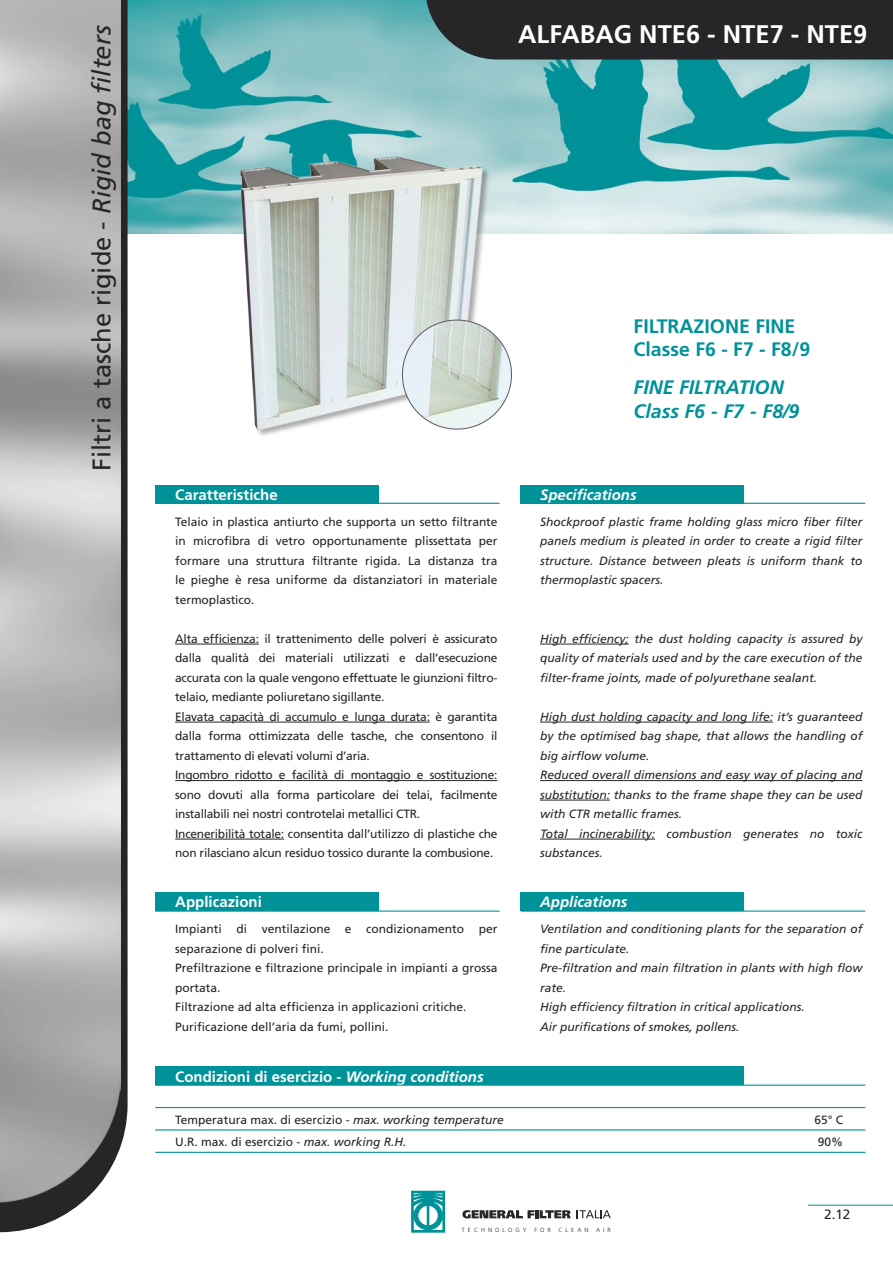
<style>
.page{position:relative;width:893px;height:1263px;background:#fff}
.page>*{position:absolute;margin:0;border:0;box-sizing:border-box;transform-origin:0 0}
.t1{font:25.5px "Frutiger";color:#262628}
.t2{font:700 25.5px "Frutiger";color:#fff}
.t3{font:700 19.5px "Frutiger";color:#009299}
.t4{font:italic 700 19.5px "Frutiger";color:#009299}
.t5{font:700 15px "Frutiger";color:#fff}
.t6{font:italic 700 15px "Frutiger";color:#fff}
.t7{font:13.5px "Frutiger";color:#262628}
.t8{font:12px/19.5px "Frutiger";letter-spacing:-.005em;color:#262628;text-align:justify}
.t9{font:italic 12px/19.5px "Frutiger";color:#262628;text-align:justify}
.t10{font:300 6px "Frutiger";letter-spacing:.505em;color:#262628}
.s1{font-style:italic}
</style>
<div class="page">
<img style="left:128px;top:0;width:765px;height:234px">
<svg style="left:0;top:0;width:128px;height:1232px;fill:#262628"></svg>
<img style="left:0;top:0;width:121px;height:1203px">
<svg style="left:411px;top:1191px;width:34px;height:42px"></svg>
<svg style="left:462px;top:1210px;width:109px;height:8px"></svg>
<svg style="left:577px;top:1210px;width:34px;height:8px"></svg>
<div style="left:425px;top:0;width:468px;height:59px;background:#262628"></div>
<hr style="left:175px;top:644px;width:84px;height:1px;background:#262628">
<hr style="left:175px;top:722px;width:255px;height:1px;background:#262628">
<hr style="left:175px;top:780px;width:322px;height:1px;background:#262628">
<hr style="left:175px;top:839px;width:109px;height:1px;background:#262628">
<div style="left:155px;top:485px;width:223px;height:18px;background:#009299"></div>
<hr style="left:155px;top:503px;width:345px;height:1px;background:#009299">
<hr style="left:540px;top:644px;width:89px;height:1px;background:#262628">
<hr style="left:540px;top:722px;width:233px;height:1px;background:#262628">
<hr style="left:540px;top:780px;width:322px;height:1px;background:#262628">
<hr style="left:540px;top:800px;width:70px;height:1px;background:#262628">
<hr style="left:540px;top:839px;width:115px;height:1px;background:#262628">
<div style="left:521px;top:485px;width:223px;height:18px;background:#009299"></div>
<hr style="left:521px;top:503px;width:344px;height:1px;background:#009299">
<div style="left:155px;top:892px;width:223px;height:19px;background:#009299"></div>
<hr style="left:155px;top:910px;width:345px;height:2px;background:#009299">
<div style="left:521px;top:892px;width:223px;height:19px;background:#009299"></div>
<hr style="left:521px;top:910px;width:344px;height:2px;background:#009299">
<div style="left:155px;top:1067px;width:589px;height:18px;background:#009299"></div>
<hr style="left:155px;top:1084px;width:710px;height:2px;background:#009299">
<hr style="left:155px;top:1129px;width:710px;height:1px;background:#009299">
<hr style="left:155px;top:1152px;width:710px;height:1px;background:#009299">
<hr style="left:808px;top:1205px;width:85px;height:1px;background:#009299">
<hr style="left:155px;top:1107px;width:710px;height:1px;background:#009299">
<img style="left:144px;top:98px;width:404px;height:338px">
<svg style="left:397px;top:315px;width:120px;height:119px"></svg>
<p class="t1" style="left:87px;top:470px;width:447px;rotate:-90deg">Filtri a tasche rigide - <span class="s1">Rigid bag filters</span></p>
<p class="t2" style="left:518px;top:19px;width:351px">ALFABAG NTE6 - NTE7 - NTE9</p>
<p class="t5" style="left:175px;top:486px;width:104px">Caratteristiche</p>
<p class="t8" style="left:175px;top:512px;width:324px">Telaio in plastica antiurto che supporta un setto filtrante in microfibra di vetro opportunamente plissettata per formare una struttura filtrante rigida. La distanza tra le pieghe è resa uniforme da distanziatori in materiale termoplastico.</p>
<p class="t8" style="left:175px;top:629px;width:324px">Alta efficienza: il trattenimento delle polveri è assicurato dalla qualità dei materiali utilizzati e dall’esecuzione accurata con la quale vengono effettuate le giunzioni filtro&shy;telaio, mediante poliuretano sigillante.</p>
<p class="t8" style="left:175px;top:707px;width:324px">Elavata capacità di accumulo e lunga durata: è garantita dalla forma ottimizzata delle tasche, che consentono il trattamento di elevati volumi d’aria.</p>
<p class="t8" style="left:175px;top:765px;width:324px">Ingombro ridotto e facilità di montaggio e sostituzione: sono dovuti alla forma particolare dei telai, facilmente installabili nei nostri controtelai metallici CTR.</p>
<p class="t8" style="left:175px;top:824px;width:324px">Inceneribilità totale: consentita dall’utilizzo di plastiche che non rilasciano alcun residuo tossico durante la combusione.</p>
<p class="t5" style="left:175px;top:893px;width:88px">Applicazioni</p>
<p class="t8" style="left:175px;top:919px;width:324px">Impianti di ventilazione e condizionamento per separazione di polveri fini.</p>
<p class="t8" style="left:175px;top:958px;width:324px">Prefiltrazione e filtrazione principale in impianti a grossa portata.</p>
<p class="t8" style="left:175px;top:997px;width:293px">Filtrazione ad alta efficienza in applicazioni critiche.</p>
<p class="t8" style="left:175px;top:1016px;width:215px">Purificazione dell’aria da fumi, pollini.</p>
<p class="t3" style="left:634px;top:315px;width:163px">FILTRAZIONE FINE</p>
<p class="t3" style="left:634px;top:338px;width:178px">Classe F6 - F7 - F8/9</p>
<p class="t4" style="left:634px;top:376px;width:152px">FINE FILTRATION</p>
<p class="t4" style="left:634px;top:399px;width:167px">Class F6 - F7 - F8/9</p>
<p class="t6" style="left:540px;top:486px;width:98px">Specifications</p>
<p class="t9" style="left:540px;top:512px;width:324px">Shockproof plastic frame holding glass micro fiber filter panels medium is pleated in order to create a rigid filter structure. Distance between pleats is uniform thank to thermoplastic spacers.</p>
<p class="t9" style="left:540px;top:629px;width:324px">High efficiency; the dust holding capacity is assured by quality of materials used and by the care execution of the filter-frame joints, made of polyurethane sealant.</p>
<p class="t9" style="left:540px;top:707px;width:324px">High dust holding capacity and long life: it’s guaranteed by the optimised bag shape, that allows the handling of big airflow volume.</p>
<p class="t9" style="left:540px;top:765px;width:324px">Reduced overall dimensions and easy way of placing and substitution: thanks to the frame shape they can be used with CTR metallic frames.</p>
<p class="t9" style="left:540px;top:824px;width:324px">Total incinerability: combustion generates no toxic substances.</p>
<p class="t6" style="left:540px;top:893px;width:89px">Applications</p>
<p class="t9" style="left:540px;top:919px;width:324px">Ventilation and conditioning plants for the separation of fine particulate.</p>
<p class="t9" style="left:540px;top:958px;width:324px">Pre-filtration and main filtration in plants with high flow rate.</p>
<p class="t9" style="left:540px;top:997px;width:266px">High efficiency filtration in critical applications.</p>
<p class="t9" style="left:540px;top:1017px;width:201px">Air purifications of smokes, pollens.</p>
<p class="t5" style="left:175px;top:1067px;width:310px">Condizioni di esercizio - <span class="s1">Working conditions</span></p>
<p class="t8" style="left:175px;top:1109px;width:330px">Temperatura max. di esercizio - <span class="s1">max. working temperature</span></p>
<p class="t8" style="left:814px;top:1109px;width:30px">65° C</p>
<p class="t8" style="left:175px;top:1132px;width:233px">U.R. max. di esercizio - <span class="s1">max. working R.H.</span></p>
<p class="t8" style="left:818px;top:1132px;width:27px">90%</p>
<p class="t10" style="left:462px;top:1227px;width:66px">TECHNOLOGY</p>
<p class="t10" style="left:534px;top:1227px;width:18px">FOR</p>
<p class="t10" style="left:559px;top:1227px;width:31px">CLEAN</p>
<p class="t10" style="left:596px;top:1227px;width:16px">AIR</p>
<p class="t7" style="left:824px;top:1206px;width:28px">2.12</p>
</div>
